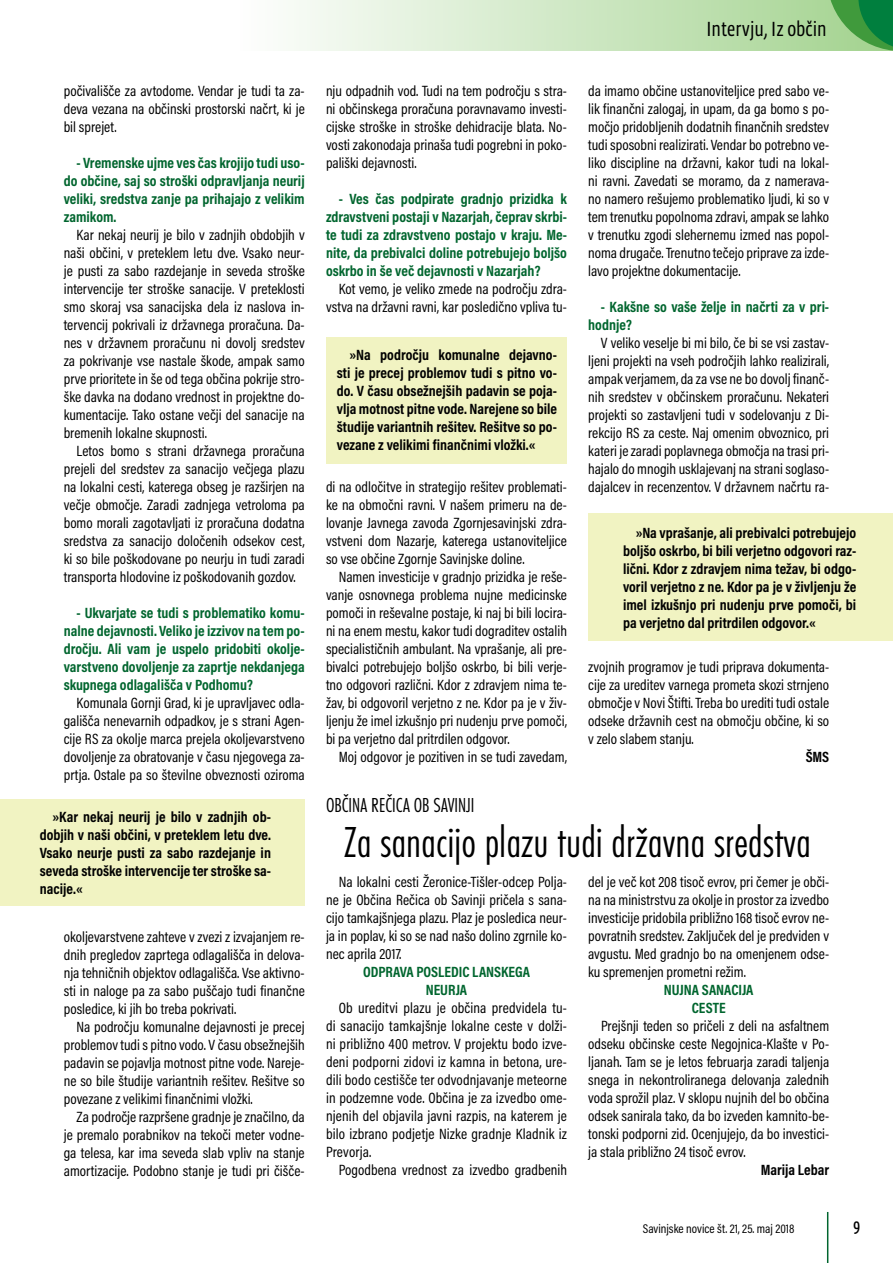
<style>
.page{position:relative;width:893px;height:1263px;background:#fff}
.page>*{position:absolute;margin:0;border:0;box-sizing:border-box;transform-origin:0 0}
.t1{font:45px "Futura TEE Ligh Cond";color:#000}
.t2{font:21px "Futura TEE Ligh Cond";color:#000}
.t3{font:21px "Vista Sans Nar OTCE";color:#000}
.t4{font:18px "Ubuntu Condensed";color:#000}
.t5{font:15px/18px "Acumin Pro Cond";color:#000;text-align:justify}
.t6{font:700 15px/18px "Acumin Pro Cond";color:#000;text-align:justify}
.t7{font:700 15px/18px "Acumin Pro Cond";color:#00652e;text-align:justify}
.t8{font:12.75px "Acumin Pro Cond";color:#000}
</style>
<div class="page">
<svg style="left:294px;top:0;width:533px;height:51px;background:#d0e8c6"></svg>
<hr style="left:827px;top:1212px;width:1px;height:51px;background:#00652e">
<svg style="left:827px;top:0;width:66px;height:51px;background:#4ea55b"></svg>
<div style="left:326px;top:337px;width:241px;height:126px;background:#f1f3c2"></div>
<div style="left:0;top:799px;width:305px;height:107px;background:#f1f3c2"></div>
<div style="left:588px;top:513px;width:305px;height:128px;background:#f1f3c2"></div>
<p class="t5" style="left:64px;top:82px;width:242px">počivališče za avtodome. Vendar je tudi ta za&shy;deva vezana na občinski prostorski načrt, ki je bil sprejet.</p>
<p class="t7" style="left:64px;top:153px;width:242px;text-indent:13px">- Vremenske ujme ves čas krojijo tudi uso&shy;do občine, saj so stroški odpravljanja neurij veliki, sredstva zanje pa prihajajo z velikim zamikom.</p>
<p class="t5" style="left:64px;top:226px;width:242px;text-indent:13px">Kar nekaj neurij je bilo v zadnjih obdobjih v naši občini, v preteklem letu dve. Vsako neur&shy;je pusti za sabo razdejanje in seveda stroške intervencije ter stroške sanacije. V preteklosti smo skoraj vsa sanacijska dela iz naslova in&shy;tervencij pokrivali iz državnega proračuna. Da&shy;nes v državnem proračunu ni dovolj sredstev za pokrivanje vse nastale škode, ampak samo prve prioritete in še od tega občina pokrije stro&shy;ške davka na dodano vrednost in projektne do&shy;kumentacije. Tako ostane večji del sanacije na bremenih lokalne skupnosti.</p>
<p class="t5" style="left:64px;top:442px;width:242px;text-indent:13px">Letos bomo s strani državnega proračuna prejeli del sredstev za sanacijo večjega plazu na lokalni cesti, katerega obseg je razširjen na večje območje. Zaradi zadnjega vetroloma pa bomo morali zagotavljati iz proračuna dodatna sredstva za sanacijo določenih odsekov cest, ki so bile poškodovane po neurju in tudi zaradi transporta hlodovine iz poškodovanih gozdov.</p>
<p class="t7" style="left:64px;top:603px;width:242px;text-indent:13px">- Ukvarjate se tudi s problematiko komu&shy;nalne dejavnosti. Veliko je izzivov na tem po&shy;dročju. Ali vam je uspelo pridobiti okolje&shy;varstveno dovoljenje za zaprtje nekdanjega skupnega odlagališča v Podhomu?</p>
<p class="t5" style="left:64px;top:694px;width:242px;text-indent:13px">Komunala Gornji Grad, ki je upravljavec odla&shy;gališča nenevarnih odpadkov, je s strani Agen&shy;cije RS za okolje marca prejela okoljevarstveno dovoljenje za obratovanje v času njegovega za&shy;prtja. Ostale pa so številne obveznosti oziroma</p>
<p class="t6" style="left:40px;top:807px;width:233px;text-indent:13px">»Kar nekaj neurij je bilo v zadnjih ob&shy;dobjih v naši občini, v preteklem letu dve.<br>Vsako neurje pusti za sabo razdejanje in seveda stroške intervencije ter stroške sa&shy;nacije.«</p>
<p class="t5" style="left:64px;top:928px;width:242px">okoljevarstvene zahteve v zvezi z izvajanjem re&shy;dnih pregledov zaprtega odlagališča in delova&shy;nja tehničnih objektov odlagališča. Vse aktivno&shy;sti in naloge pa za sabo puščajo tudi finančne posledice, ki jih bo treba pokrivati.</p>
<p class="t5" style="left:64px;top:1018px;width:242px;text-indent:13px">Na področju komunalne dejavnosti je precej problemov tudi s pitno vodo. V času obsežnejših padavin se pojavlja motnost pitne vode. Nareje&shy;ne so bile študije variantnih rešitev. Rešitve so povezane z velikimi finančnimi vložki.</p>
<p class="t5" style="left:64px;top:1108px;width:242px;text-indent:13px">Za področje razpršene gradnje je značilno, da je premalo porabnikov na tekoči meter vodne&shy;ga telesa, kar ima seveda slab vpliv na stanje amortizacije. Podobno stanje je tudi pri čišče-</p>
<p class="t5" style="left:326px;top:82px;width:242px">nju odpadnih vod. Tudi na tem področju s stra&shy;ni občinskega proračuna poravnavamo investi&shy;cijske stroške in stroške dehidracije blata. No&shy;vosti zakonodaja prinaša tudi pogrebni in poko&shy;pališki dejavnosti.</p>
<p class="t7" style="left:326px;top:189px;width:242px;text-indent:13px">- Ves čas podpirate gradnjo prizidka k zdravstveni postaji v Nazarjah, čeprav skrbi&shy;te tudi za zdravstveno postajo v kraju. Me&shy;nite, da prebivalci doline potrebujejo boljšo oskrbo in še več dejavnosti v Nazarjah?</p>
<p class="t5" style="left:326px;top:280px;width:242px;text-align:right">Kot vemo, je veliko zmede na področju zdra&shy;vstva na državni ravni, kar posledično vpliva tu-</p>
<p class="t6" style="left:337px;top:345px;width:222px;text-indent:13px">»Na področju komunalne dejavno&shy;sti je precej problemov tudi s pitno vo&shy;do. V času obsežnejših padavin se poja&shy;vlja motnost pitne vode. Narejene so bile študije variantnih rešitev. Rešitve so po&shy;vezane z velikimi finančnimi vložki.«</p>
<p class="t5" style="left:326px;top:478px;width:242px">di na odločitve in strategijo rešitev problemati&shy;ke na območni ravni. V našem primeru na de&shy;lovanje Javnega zavoda Zgornjesavinjski zdra&shy;vstveni dom Nazarje, katerega ustanoviteljice so vse občine Zgornje Savinjske doline.</p>
<p class="t5" style="left:326px;top:568px;width:242px;text-indent:13px">Namen investicije v gradnjo prizidka je reše&shy;vanje osnovnega problema nujne medicinske pomoči in reševalne postaje, ki naj bi bili locira&shy;ni na enem mestu, kakor tudi dograditev ostalih specialističnih ambulant. Na vprašanje, ali pre&shy;bivalci potrebujejo boljšo oskrbo, bi bili verje&shy;tno odgovori različni. Kdor z zdravjem nima te&shy;žav, bi odgovoril verjetno z ne. Kdor pa je v živ&shy;ljenju že imel izkušnjo pri nudenju prve pomoči, bi pa verjetno dal pritrdilen odgovor.</p>
<p class="t5" style="left:339px;top:748px;width:230px">Moj odgovor je pozitiven in se tudi zavedam,</p>
<h2 class="t3" style="left:706px;top:17px;width:122px">Intervju, Iz občin</h2>
<p class="t5" style="left:588px;top:82px;width:242px">da imamo občine ustanoviteljice pred sabo ve&shy;lik finančni zalogaj, in upam, da ga bomo s po&shy;močjo pridobljenih dodatnih finančnih sredstev tudi sposobni realizirati. Vendar bo potrebno ve&shy;liko discipline na državni, kakor tudi na lokal&shy;ni ravni. Zavedati se moramo, da z namerava&shy;no namero rešujemo problematiko ljudi, ki so v tem trenutku popolnoma zdravi, ampak se lahko v trenutku zgodi slehernemu izmed nas popol&shy;noma drugače. Trenutno tečejo priprave za izde&shy;lavo projektne dokumentacije.</p>
<p class="t7" style="left:588px;top:297px;width:242px;text-indent:13px">- Kakšne so vaše želje in načrti za v pri&shy;hodnje?</p>
<p class="t5" style="left:588px;top:334px;width:242px;text-indent:13px">V veliko veselje bi mi bilo, če bi se vsi zastav&shy;ljeni projekti na vseh področjih lahko realizirali, ampak verjamem, da za vse ne bo dovolj finanč&shy;nih sredstev v občinskem proračunu. Nekateri projekti so zastavljeni tudi v sodelovanju z Di&shy;rekcijo RS za ceste. Naj omenim obvoznico, pri kateri je zaradi poplavnega območja na trasi pri&shy;hajalo do mnogih usklajevanj na strani soglaso&shy;dajalcev in recenzentov. V državnem načrtu ra-</p>
<p class="t6" style="left:623px;top:523px;width:235px;text-indent:13px">»Na vprašanje, ali prebivalci potrebujejo boljšo oskrbo, bi bili verjetno odgovori raz&shy;lični. Kdor z zdravjem nima težav, bi odgo&shy;voril verjetno z ne. Kdor pa je v življenju že imel izkušnjo pri nudenju prve pomoči, bi pa verjetno dal pritrdilen odgovor.«</p>
<p class="t5" style="left:588px;top:658px;width:242px">zvojnih programov je tudi priprava dokumenta&shy;cije za ureditev varnega prometa skozi strnjeno območje v Novi Štifti. Treba bo urediti tudi ostale odseke državnih cest na območju občine, ki so v zelo slabem stanju.</p>
<p class="t6" style="left:806px;top:747px;width:25px">ŠMS</p>
<h2 class="t2" style="left:326px;top:793px;width:150px">OBČINA REČICA OB SAVINJI</h2>
<h1 class="t1" style="left:344px;top:816px;width:468px">Za sanacijo plazu tudi državna sredstva</h1>
<p class="t5" style="left:326px;top:873px;width:242px;text-indent:13px">Na lokalni cesti Žeronice-Tišler-odcep Polja&shy;ne je Občina Rečica ob Savinji pričela s sana&shy;cijo tamkajšnjega plazu. Plaz je posledica neur&shy;ja in poplav, ki so se nad našo dolino zgrnile ko&shy;nec aprila 2017.</p>
<p class="t7" style="left:363px;top:963px;width:168px;text-align:center">ODPRAVA POSLEDIC LANSKEGA<br>NEURJA</p>
<p class="t5" style="left:326px;top:999px;width:242px;text-indent:13px">Ob ureditvi plazu je občina predvidela tu&shy;di sanacijo tamkajšnje lokalne ceste v dolži&shy;ni približno 400 metrov. V projektu bodo izve&shy;deni podporni zidovi iz kamna in betona, ure&shy;dili bodo cestišče ter odvodnjavanje meteorne in podzemne vode. Občina je za izvedbo ome&shy;njenih del objavila javni razpis, na katerem je bilo izbrano podjetje Nizke gradnje Kladnik iz Prevorja.</p>
<p class="t5" style="left:339px;top:1161px;width:230px">Pogodbena vrednost za izvedbo gradbenih</p>
<p class="t5" style="left:588px;top:873px;width:243px">del je več kot 208 tisoč evrov, pri čemer je obči&shy;na na ministrstvu za okolje in prostor za izvedbo investicije pridobila približno 168 tisoč evrov ne&shy;povratnih sredstev. Zaključek del je predviden v avgustu. Med gradnjo bo na omenjenem odse&shy;ku spremenjen prometni režim.</p>
<p class="t7" style="left:664px;top:981px;width:91px;text-align:center">NUJNA SANACIJA<br>CESTE</p>
<p class="t5" style="left:588px;top:1017px;width:242px;text-indent:13px">Prejšnji teden so pričeli z deli na asfaltnem odseku občinske ceste Negojnica-Klašte v Po&shy;ljanah. Tam se je letos februarja zaradi taljenja snega in nekontroliranega delovanja zalednih voda sprožil plaz. V sklopu nujnih del bo občina odsek sanirala tako, da bo izveden kamnito-be&shy;tonski podporni zid. Ocenjujejo, da bo investici&shy;ja stala približno 24 tisoč evrov.</p>
<p class="t6" style="left:761px;top:1161px;width:70px">Marija Lebar</p>
<p class="t8" style="left:643px;top:1221px;width:153px">Savinjske novice št. 21, 25. maj 2018</p>
<p class="t4" style="left:853px;top:1216px;width:9px">9</p>
</div>
